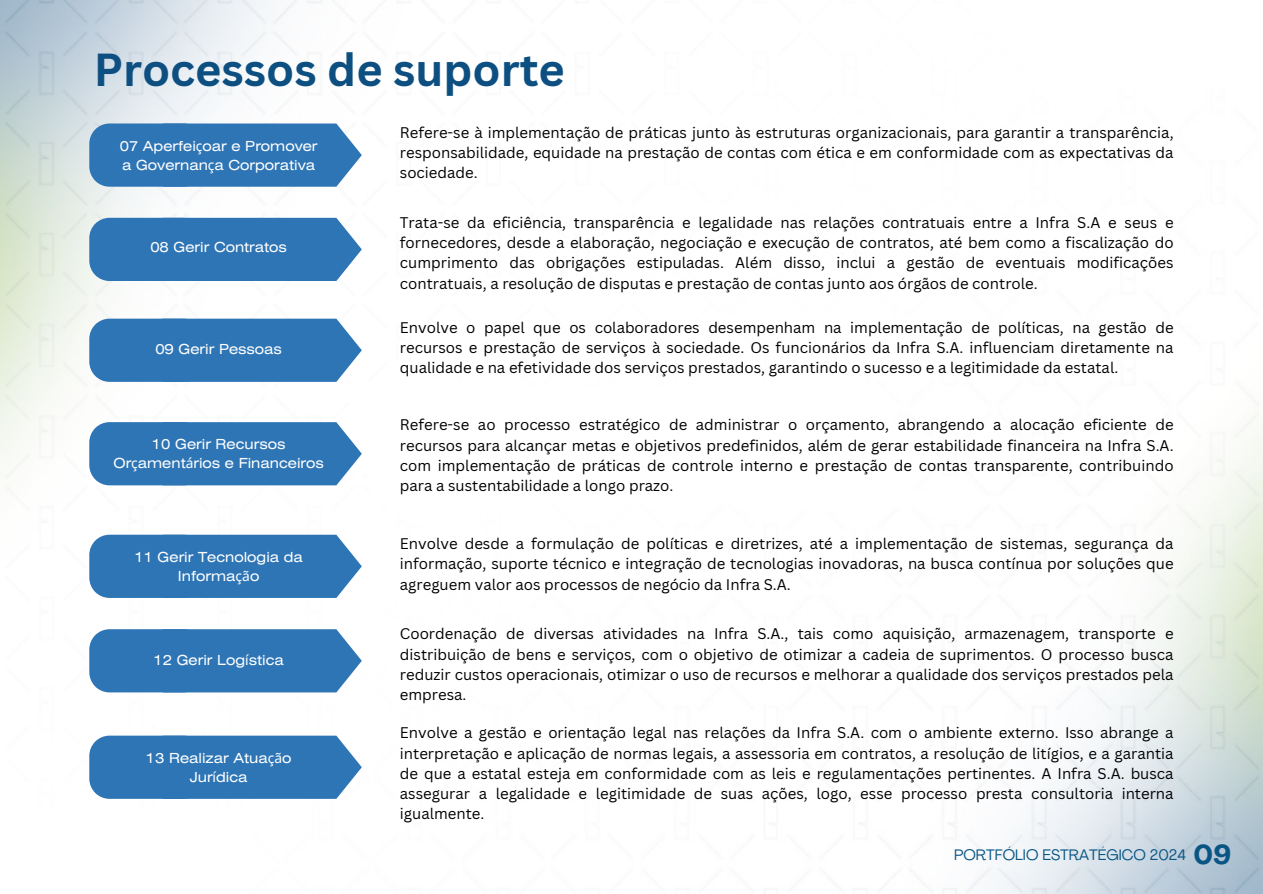
<style>
.page{position:relative;width:1263px;height:894px;background:#fff}
.page>*{position:absolute;margin:0;border:0;box-sizing:border-box;transform-origin:0 0}
.t1{font:700 45px "Canva Sans";color:#0e4f81}
.t2{font:700 27px "Agrandir";color:#095685}
.t3{font:15px/20.2px "Canva Sans";color:#000;text-align:justify}
.t4{font:15px "Agrandir";color:#095685}
.t5{font:13.8px/18.9px "Helios Ext";color:#fff;text-align:center}
.s1{font-family:"Noto Sans"}
</style>
<div class="page">
<img style="left:0;top:0;width:1263px;height:893px">
<svg style="left:89px;top:422px;width:273px;height:63px;background:#3a7dba"></svg>
<svg style="left:89px;top:534px;width:273px;height:63px;background:#3c7eba"></svg>
<svg style="left:89px;top:735px;width:273px;height:63px;background:#3b7eba"></svg>
<svg style="left:89px;top:123px;width:273px;height:64px;background:#3b7eba"></svg>
<div style="left:89px;top:218px;width:273px;height:63px;background:#2e75b6"></div>
<svg style="left:89px;top:318px;width:273px;height:64px;background:#3c7eba"></svg>
<svg style="left:89px;top:629px;width:273px;height:63px;background:#3a7dba"></svg>
<p class="t1" style="left:94px;top:38px;width:472px">Processos de suporte</p>
<p class="t5" style="left:120px;top:138px;width:199px;text-align:left">07 Aperfei<span class="s1">ç</span>oar e Promover a Governan<span class="s1">ç</span>a Corporativa</p>
<p class="t5" style="left:150px;top:239px;width:138px">08 Gerir Contratos</p>
<p class="t5" style="left:155px;top:341px;width:128px">09 Gerir Pessoas</p>
<p class="t5" style="left:113px;top:436px;width:212px">10 Gerir Recursos<br>Or<span class="s1">ç</span>ament<span class="s1">á</span>rios e Financeiros</p>
<p class="t5" style="left:134px;top:548px;width:170px">11 Gerir Tecnologia da<br>Informa<span class="s1">çã</span>o</p>
<p class="t5" style="left:153px;top:651px;width:132px">12 Gerir Log<span class="s1">í</span>stica</p>
<p class="t5" style="left:146px;top:749px;width:147px">13 Realizar Atua<span class="s1">çã</span>o<br>Jur<span class="s1">í</span>dica</p>
<p class="t3" style="left:400px;top:122px;width:775px">Refere-se à implementação de práticas junto às estruturas organizacionais, para garantir a transparência, responsabilidade, equidade na prestação de contas com ética e em conformidade com as expectativas da sociedade.</p>
<p class="t3" style="left:400px;top:212px;width:775px">Trata-se da eficiência, transparência e legalidade nas relações contratuais entre a Infra S.A e seus e fornecedores, desde a elaboração, negociação e execução de contratos, até bem como a fiscalização do cumprimento das obrigações estipuladas. Além disso, inclui a gestão de eventuais modificações contratuais, a resolução de disputas e prestação de contas junto aos órgãos de controle.</p>
<p class="t3" style="left:400px;top:317px;width:775px">Envolve o papel que os colaboradores desempenham na implementação de políticas, na gestão de recursos e prestação de serviços à sociedade. Os funcionários da Infra S.A. influenciam diretamente na qualidade e na efetividade dos serviços prestados, garantindo o sucesso e a legitimidade da estatal.</p>
<p class="t3" style="left:400px;top:414px;width:775px">Refere-se ao processo estratégico de administrar o orçamento, abrangendo a alocação eficiente de recursos para alcançar metas e objetivos predefinidos, além de gerar estabilidade financeira na Infra S.A. com implementação de práticas de controle interno e prestação de contas transparente, contribuindo para a sustentabilidade a longo prazo.</p>
<p class="t3" style="left:400px;top:533px;width:775px">Envolve desde a formulação de políticas e diretrizes, até a implementação de sistemas, segurança da informação, suporte técnico e integração de tecnologias inovadoras, na busca contínua por soluções que agreguem valor aos processos de negócio da Infra S.A.</p>
<p class="t3" style="left:400px;top:623px;width:775px">Coordenação de diversas atividades na Infra S.A., tais como aquisição, armazenagem, transporte e distribuição de bens e serviços, com o objetivo de otimizar a cadeia de suprimentos. O processo busca reduzir custos operacionais, otimizar o uso de recursos e melhorar a qualidade dos serviços prestados pela empresa.</p>
<p class="t3" style="left:400px;top:722px;width:775px">Envolve a gestão e orientação legal nas relações da Infra S.A. com o ambiente externo. Isso abrange a interpretação e aplicação de normas legais, a assessoria em contratos, a resolução de litígios, e a garantia de que a estatal esteja em conformidade com as leis e regulamentações pertinentes. A Infra S.A. busca assegurar a legalidade e legitimidade de suas ações, logo, esse processo presta consultoria interna igualmente.</p>
<p class="t4" style="left:954px;top:848px;width:233px">PORTFÓLIO ESTRATÉGICO 2024</p>
<p class="t2" style="left:1193px;top:843px;width:39px">09</p>
</div>
